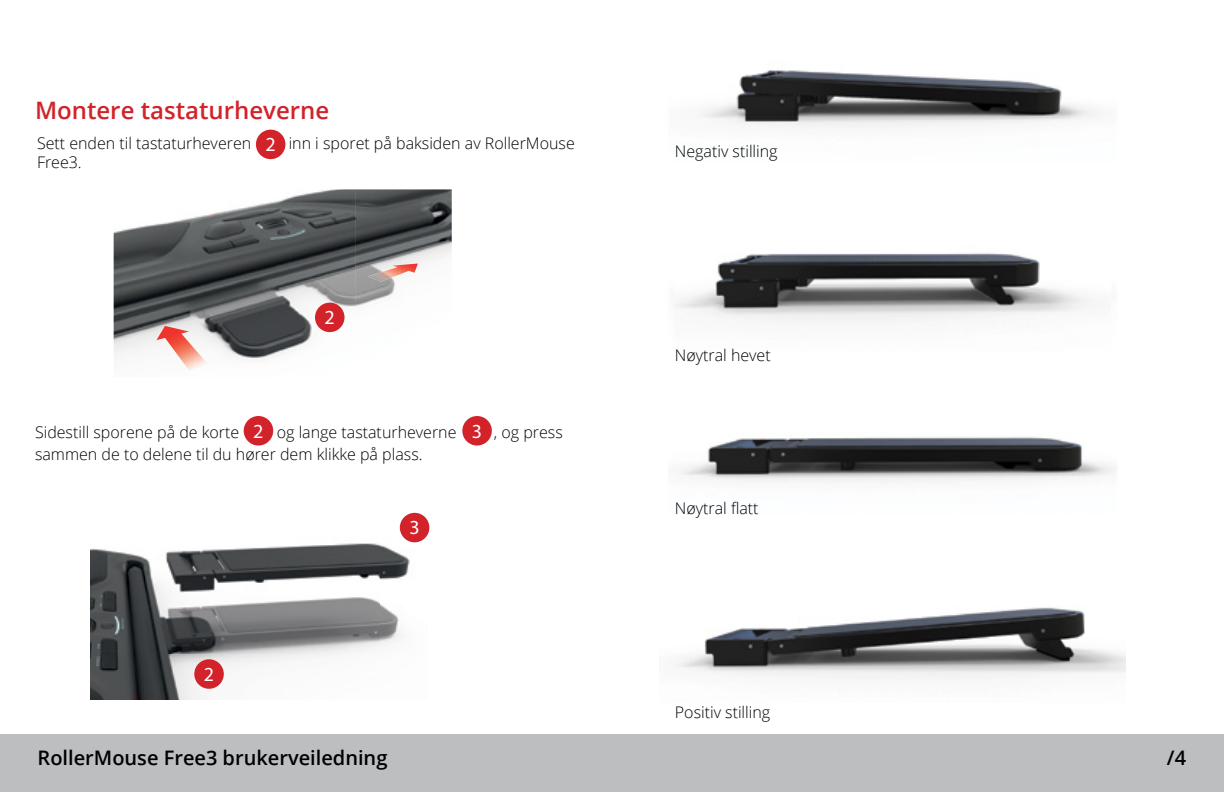
<style>
.page{position:relative;width:1224px;height:792px;background:#fff}
.page>*{position:absolute;margin:0;border:0;box-sizing:border-box;transform-origin:0 0}
.t1{font:600 24px "Open Sans";color:#d2232a}
.t2{font:600 20px "Open Sans";color:#000}
.t3{font:20px "Myriad Pro";color:#fff}
.t4{font:300 16px "Open Sans";color:#000}
</style>
<div class="page">
<div style="left:0;top:734px;width:1224px;height:58px;background:#bcbec0"></div>
<img style="left:114px;top:189px;width:338px;height:171px">
<img style="left:156px;top:326px;width:52px;height:45px">
<img style="left:368px;top:264px;width:50px;height:18px">
<img style="left:90px;top:513px;width:338px;height:187px">
<svg style="left:121px;top:618px;width:3px;height:11px"></svg>
<svg style="left:100px;top:595px;width:3px;height:12px"></svg>
<svg style="left:97px;top:644px;width:3px;height:5px"></svg>
<svg style="left:96px;top:656px;width:4px;height:10px"></svg>
<div style="left:256px;top:130px;width:29px;height:29px;background:#d2232a;border-radius:50%"></div>
<div style="left:244px;top:416px;width:29px;height:30px;background:#d2232a;border-radius:50%"></div>
<div style="left:194px;top:659px;width:30px;height:30px;background:#d2232a;border-radius:50%"></div>
<div style="left:462px;top:416px;width:30px;height:30px;background:#d2232a;border-radius:50%"></div>
<div style="left:400px;top:513px;width:29px;height:29px;background:#d2232a;border-radius:50%"></div>
<div style="left:315px;top:303px;width:30px;height:29px;background:#d2232a;border-radius:50%"></div>
<img style="left:699px;top:70px;width:399px;height:60px">
<img style="left:675px;top:253px;width:416px;height:69px">
<img style="left:680px;top:436px;width:436px;height:46px">
<img style="left:677px;top:607px;width:449px;height:72px">
<h1 class="t1" style="left:35px;top:94px;width:296px">Montere tastaturheverne</h1>
<p class="t4" style="left:37px;top:132px;width:216px">Sett enden til tastaturheveren</p>
<p class="t4" style="left:289px;top:132px;width:288px">inn i sporet på baksiden av RollerMouse</p>
<p class="t4" style="left:37px;top:151px;width:46px">Free3.</p>
<p class="t3" style="left:265px;top:132px;width:12px">2</p>
<p class="t3" style="left:325px;top:305px;width:12px">2</p>
<p class="t3" style="left:253px;top:419px;width:12px">2</p>
<p class="t3" style="left:472px;top:419px;width:12px">3</p>
<p class="t4" style="left:35px;top:421px;width:206px">Sidestill sporene på de korte</p>
<p class="t4" style="left:277px;top:421px;width:181px">og lange tastaturheverne</p>
<p class="t4" style="left:494px;top:421px;width:70px">, og press</p>
<p class="t4" style="left:35px;top:443px;width:389px">sammen de to delene til du hører dem klikke på plass.</p>
<p class="t3" style="left:204px;top:662px;width:12px">2</p>
<p class="t3" style="left:409px;top:515px;width:12px">3</p>
<p class="t4" style="left:675px;top:140px;width:104px">Negativ stilling</p>
<p class="t4" style="left:675px;top:344px;width:97px">Nøytral hevet</p>
<p class="t4" style="left:675px;top:497px;width:85px">Nøytral flatt</p>
<p class="t4" style="left:675px;top:701px;width:97px">Positiv stilling</p>
<p class="t2" style="left:38px;top:744px;width:351px">RollerMouse Free3 brukerveiledning</p>
<p class="t2" style="left:1167px;top:744px;width:21px">/4</p>
</div>
